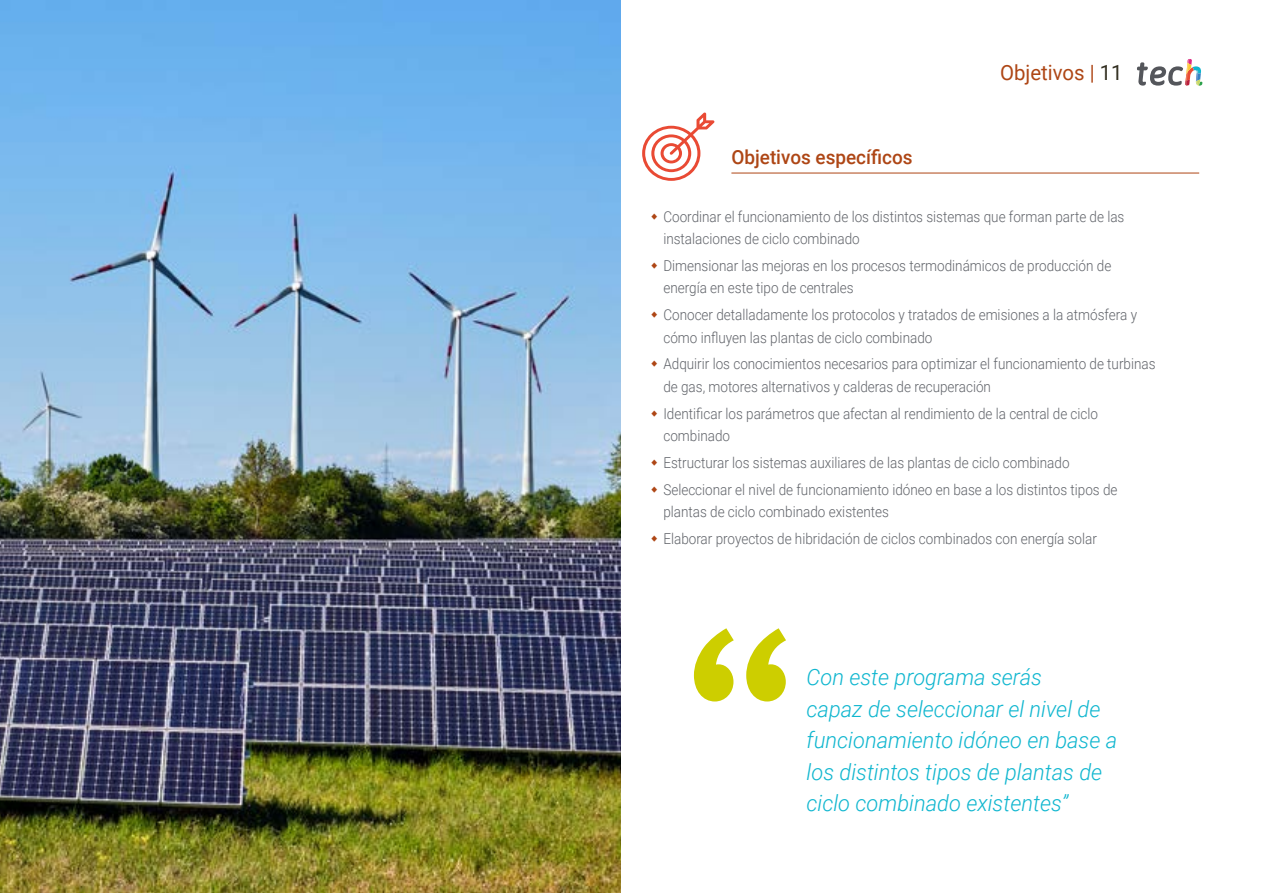
<style>
.page{position:relative;width:1263px;height:893px;background:#fff}
.page>*{position:absolute;margin:0;border:0;box-sizing:border-box;transform-origin:0 0}
.t1{font:italic 300 22.5px/31.5px "Roboto";color:#0fb6cf}
.t2{font:21px "Roboto";color:#ae4615}
.t3{font:500 19.5px "Roboto";color:#ae4615}
.t4{font:300 15px/22.5px "Roboto";color:#61646a;scale:.9 1}
.s1{color:#312e20}
</style>
<div class="page">
<hr style="left:731px;top:173px;width:468px;height:1px;background:#ae4615">
<svg style="left:642px;top:112px;width:72px;height:69px"></svg>
<img style="left:0;top:0;width:621px;height:893px">
<svg style="left:1137px;top:59px;width:65px;height:27px"></svg>
<svg style="left:694px;top:628px;width:92px;height:73px"></svg>
<h3 class="t3" style="left:731px;top:144px;width:183px">Objetivos específicos</h3>
<h2 class="t2" style="left:1000px;top:57px;width:124px">Objetivos | <span class="s1">11</span></h2>
<p class="t4" style="left:663px;top:204px;width:514px">Coordinar el funcionamiento de los distintos sistemas que forman parte de las instalaciones de ciclo combinado</p>
<p class="t4" style="left:663px;top:254px;width:499px">Dimensionar las mejoras en los procesos termodinámicos de producción de energía en este tipo de centrales</p>
<p class="t4" style="left:663px;top:303px;width:528px">Conocer detalladamente los protocolos y tratados de emisiones a la atmósfera y cómo influyen las plantas de ciclo combinado</p>
<p class="t4" style="left:663px;top:352px;width:548px">Adquirir los conocimientos necesarios para optimizar el funcionamiento de turbinas de gas, motores alternativos y calderas de recuperación</p>
<p class="t4" style="left:663px;top:401px;width:485px">Identificar los parámetros que afectan al rendimiento de la central de ciclo combinado</p>
<p class="t4" style="left:663px;top:449px;width:506px;line-height:26.7px">Estructurar los sistemas auxiliares de las plantas de ciclo combinado<br>Seleccionar el nivel de funcionamiento idóneo en base a los distintos tipos de</p>
<p class="t4" style="left:663px;top:498px;width:483px;line-height:26.7px">plantas de ciclo combinado existentes<br>Elaborar proyectos de hibridación de ciclos combinados con energía solar</p>
<h1 class="t1" style="left:807px;top:661px;width:312px">Con este programa serás<br>capaz de seleccionar el nivel de funcionamiento idóneo en base a los distintos tipos de plantas de ciclo combinado existentes”</h1>
</div>
